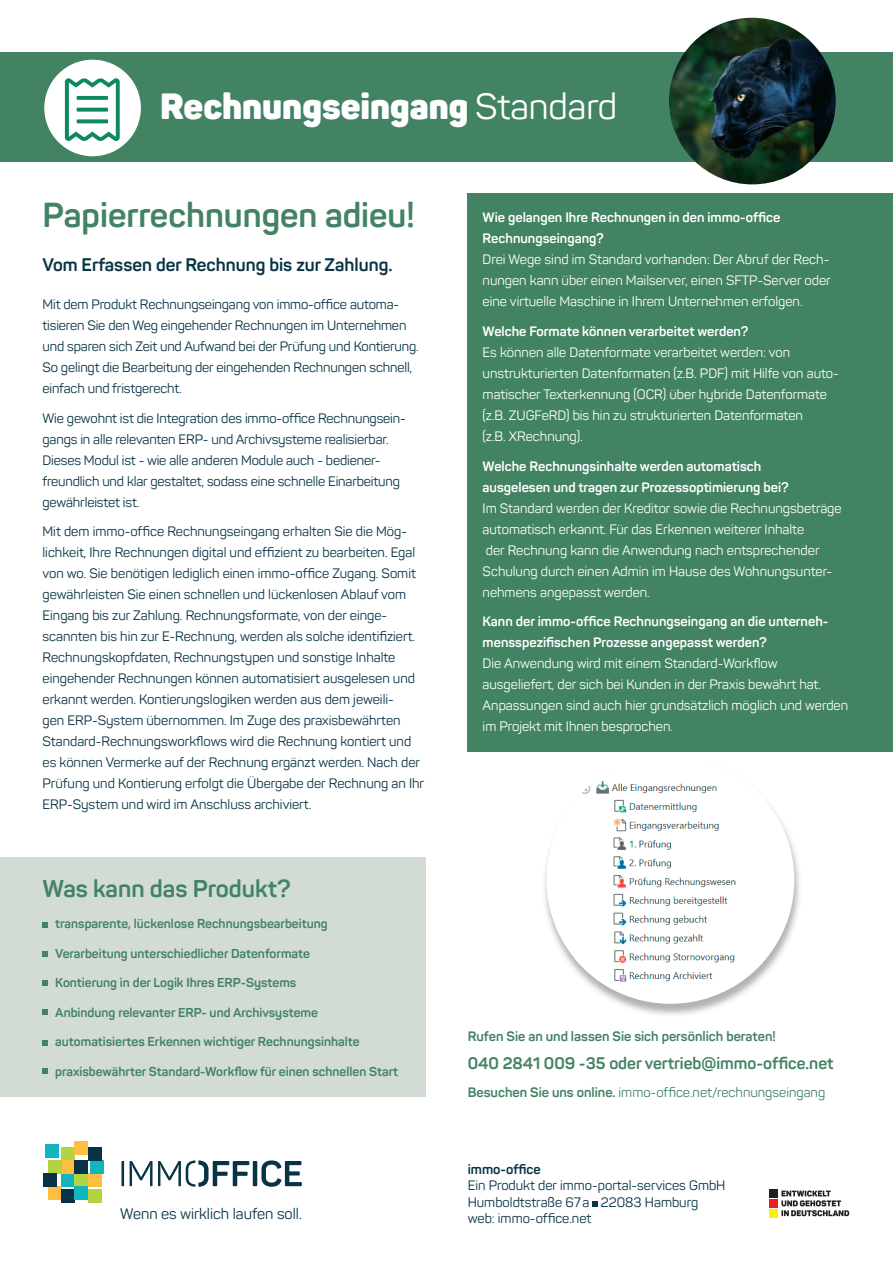
<style>
.page{position:relative;width:893px;height:1263px;background:#fff}
.page>*{position:absolute;margin:0;border:0;box-sizing:border-box;transform-origin:0 0}
.t1{font:900 36px "Panton";color:#fff}
.t2{font:700 34.2px "Panton";color:#428364}
.t3{font:700 24px "Panton";color:#428364}
.t4{font:700 18px "Panton";color:#083445}
.t5{font:700 16.5px "Panton";color:#428364}
.t6{font:15.15px "Panton";color:#083346}
.t7{font:13.5px/21px "Panton";color:#083346}
.t8{font:13.5px/21px "Panton";color:#fff}
.t9{font:700 13.5px/21px "Panton";color:#fff}
.t10{font:13.5px "Panton";color:#428364}
.t11{font:700 13.5px "Panton";color:#428364}
.t12{font:700 13.5px "Panton";color:#083346}
.t13{font:700 12.75px "Panton";color:#428364}
.s1{font-weight:400}
.s2{font-weight:700}
</style>
<div class="page">
<div style="left:0;top:857px;width:425px;height:239px;background:#d2dcd4"></div>
<div style="left:468px;top:193px;width:425px;height:559px;background:#428364"></div>
<svg style="left:43px;top:922px;width:5px;height:5px"></svg>
<svg style="left:43px;top:951px;width:5px;height:6px"></svg>
<svg style="left:43px;top:980px;width:5px;height:5px"></svg>
<svg style="left:43px;top:1009px;width:5px;height:6px"></svg>
<svg style="left:43px;top:1040px;width:5px;height:5px"></svg>
<svg style="left:43px;top:1068px;width:5px;height:6px"></svg>
<hr style="left:122px;top:1161px;width:2px;height:25px;background:#083346">
<svg style="left:130px;top:1160px;width:119px;height:27px"></svg>
<hr style="left:253px;top:1161px;width:4px;height:25px;background:#083346">
<svg style="left:261px;top:1160px;width:41px;height:27px"></svg>
<div style="left:88px;top:1173px;width:13px;height:14px;background:#ffbe3f"></div>
<div style="left:46px;top:1144px;width:13px;height:13px;background:#11b5bd"></div>
<div style="left:61px;top:1173px;width:14px;height:14px;background:#11b5bd"></div>
<div style="left:75px;top:1173px;width:13px;height:14px;background:#b3d343"></div>
<div style="left:61px;top:1147px;width:14px;height:13px;background:#b3d343"></div>
<div style="left:61px;top:1160px;width:14px;height:13px;background:#ffbe3f"></div>
<div style="left:91px;top:1160px;width:13px;height:13px;background:#11b5bd"></div>
<div style="left:75px;top:1160px;width:13px;height:13px;background:#083346"></div>
<div style="left:48px;top:1160px;width:13px;height:13px;background:#b3d343"></div>
<div style="left:48px;top:1187px;width:13px;height:13px;background:#ffbe3f"></div>
<div style="left:75px;top:1141px;width:13px;height:14px;background:#ffbe3f"></div>
<div style="left:61px;top:1189px;width:14px;height:14px;background:#083346"></div>
<div style="left:88px;top:1189px;width:13px;height:14px;background:#b3d343"></div>
<div style="left:88px;top:1147px;width:13px;height:13px;background:#083346"></div>
<div style="left:75px;top:1187px;width:13px;height:13px;background:#11b5bd"></div>
<div style="left:43px;top:1173px;width:13px;height:14px;background:#083346"></div>
<div style="left:0;top:52px;width:893px;height:110px;background:#428364"></div>
<div style="left:44px;top:60px;width:97px;height:96px;background:#fff;border-radius:50%"></div>
<svg style="left:65px;top:78px;width:55px;height:63px"></svg>
<div style="left:769px;top:1189px;width:8px;height:8px;background:#231f20"></div>
<div style="left:769px;top:1199px;width:8px;height:8px;background:#ee1d23"></div>
<div style="left:769px;top:1209px;width:8px;height:9px;background:#fff101"></div>
<svg style="left:781px;top:1190px;width:68px;height:26px"></svg>
<svg style="left:592px;top:1201px;width:6px;height:5px"></svg>
<img style="left:544px;top:850px;width:256px;height:165px">
<svg style="left:546px;top:803px;width:248px;height:201px"></svg>
<img style="left:575px;top:781px;width:190px;height:208px">
<img style="left:669px;top:18px;width:167px;height:166px;border-radius:83px">
<h1 class="t1" style="left:160px;top:83px;width:459px">Rechnungseingang <span class="s1">Standard</span></h1>
<h2 class="t2" style="left:43px;top:193px;width:374px">Papierrechnungen adieu!</h2>
<h3 class="t4" style="left:43px;top:253px;width:351px">Vom Erfassen der Rechnung bis zur Zahlung.</h3>
<p class="t7" style="left:43px;top:294px;width:378px">Mit dem Produkt Rechnungseingang von immo-office automa&shy;tisieren Sie den Weg eingehender Rechnungen im Unternehmen und sparen sich Zeit und Aufwand bei der Prüfung und Kontierung.<br>So gelingt die Bearbeitung der eingehenden Rechnungen schnell, einfach und fristgerecht.</p>
<p class="t7" style="left:43px;top:407px;width:365px">Wie gewohnt ist die Integration des immo-office Rechnungsein&shy;gangs in alle relevanten ERP- und Archivsysteme realisierbar.<br>Dieses Modul ist - wie alle anderen Module auch - bediener&shy;freundlich und klar gestaltet, sodass eine schnelle Einarbeitung gewährleistet ist.</p>
<p class="t7" style="left:43px;top:521px;width:383px">Mit dem immo-office Rechnungseingang erhalten Sie die Mög&shy;lichkeit, Ihre Rechnungen digital und effizient zu bearbeiten. Egal von wo. Sie benötigen lediglich einen immo-office Zugang. Somit gewährleisten Sie einen schnellen und lückenlosen Ablauf vom Eingang bis zur Zahlung. Rechnungsformate, von der einge&shy;scannten bis hin zur E-Rechnung, werden als solche identifiziert.<br>Rechnungskopfdaten, Rechnungstypen und sonstige Inhalte eingehender Rechnungen können automatisiert ausgelesen und erkannt werden. Kontierungslogiken werden aus dem jeweili-<br>gen ERP-System übernommen. Im Zuge des praxisbewährten Standard-Rechnungsworkflows wird die Rechnung kontiert und es können Vermerke auf der Rechnung ergänzt werden. Nach der Prüfung und Kontierung erfolgt die Übergabe der Rechnung an Ihr ERP-System und wird im Anschluss archiviert.</p>
<h3 class="t3" style="left:43px;top:873px;width:250px">Was kann das Produkt?</h3>
<p class="t13" style="left:55px;top:916px;width:274px">transparente, lückenlose Rechnungsbearbeitung</p>
<p class="t13" style="left:55px;top:945px;width:256px">Verarbeitung unterschiedlicher Datenformate</p>
<p class="t13" style="left:55px;top:975px;width:243px">Kontierung in der Logik Ihres ERP-Systems</p>
<p class="t13" style="left:55px;top:1004px;width:264px">Anbindung relevanter ERP- und Archivsysteme</p>
<p class="t13" style="left:55px;top:1034px;width:306px">automatisiertes Erkennen wichtiger Rechnungsinhalte</p>
<p class="t13" style="left:55px;top:1063px;width:344px">praxisbewährter Standard-Workflow für einen schnellen Start</p>
<p class="t6" style="left:120px;top:1204px;width:183px">Wenn es wirklich laufen soll.</p>
<p class="t9" style="left:483px;top:207px;width:299px">Wie gelangen Ihre Rechnungen in den immo-office<br>Rechnungseingang?</p>
<p class="t8" style="left:483px;top:249px;width:350px;text-align:justify">Drei Wege sind im Standard vorhanden: Der Abruf der Rech&shy;nungen kann über einen Mailserver, einen SFTP-Server oder eine virtuelle Maschine in Ihrem Unternehmen erfolgen.</p>
<p class="t9" style="left:483px;top:321px;width:267px">Welche Formate können verarbeitet werden?</p>
<p class="t8" style="left:483px;top:342px;width:358px">Es können alle Datenformate verarbeitet werden: von unstrukturierten Datenformaten (z.B. PDF) mit Hilfe von auto&shy;matischer Texterkennung (OCR) über hybride Datenformate (z.B. ZUGFeRD) bis hin zu strukturierten Datenformaten<br>(z.B. XRechnung).</p>
<p class="t9" style="left:483px;top:455px;width:308px">Welche Rechnungsinhalte werden automatisch ausgelesen und tragen zur Prozessoptimierung bei?</p>
<p class="t8" style="left:483px;top:497px;width:361px">Im Standard werden der Kreditor sowie die Rechnungsbeträge automatisch erkannt. Für das Erkennen weiterer Inhalte<br>der Rechnung kann die Anwendung nach entsprechender Schulung durch einen Admin im Hause des Wohnungsunter&shy;nehmens angepasst werden.</p>
<p class="t9" style="left:483px;top:611px;width:347px">Kann der immo-office Rechnungseingang an die unterneh&shy;mensspezifischen Prozesse angepasst werden?</p>
<p class="t8" style="left:483px;top:653px;width:367px">Die Anwendung wird mit einem Standard-Workflow ausgeliefert, der sich bei Kunden in der Praxis bewährt hat.<br>Anpassungen sind auch hier grundsätzlich möglich und werden im Projekt mit Ihnen besprochen.</p>
<p class="t11" style="left:468px;top:1028px;width:309px">Rufen Sie an und lassen Sie sich persönlich beraten!</p>
<p class="t5" style="left:468px;top:1053px;width:367px">040 2841 009 -35 oder vertrieb@immo-office.net</p>
<p class="t10" style="left:468px;top:1084px;width:359px"><span class="s2">Besuchen Sie uns online.</span> immo-office.net/rechnungseingang</p>
<p class="t12" style="left:468px;top:1160px;width:74px">immo-office</p>
<p class="t7" style="left:468px;top:1177px;width:259px;line-height:16.5px">Ein Produkt der immo-portal-services GmbH<br>Humboldtstraße 67 a 22083 Hamburg web: immo-office.net</p>
</div>
